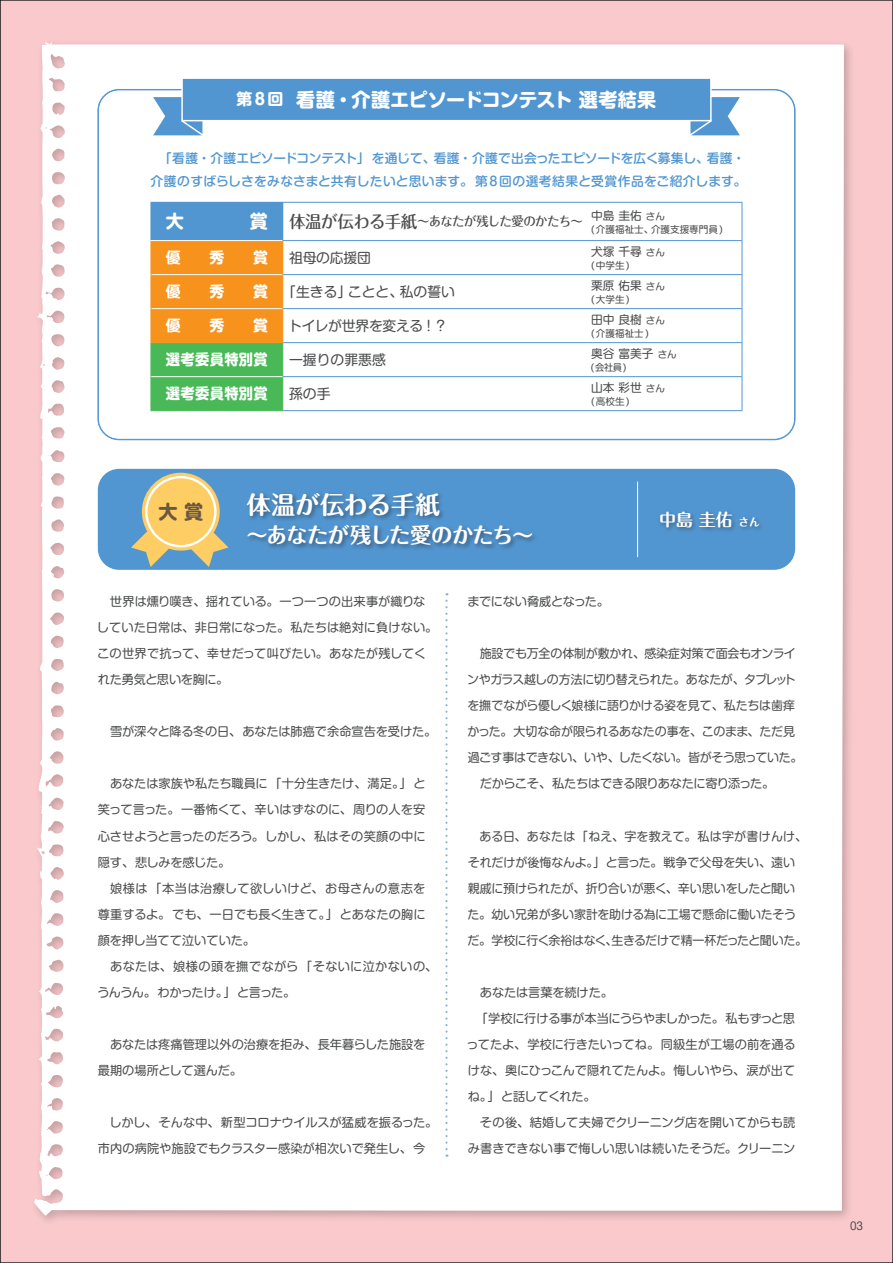
<style>
.page{position:relative;width:893px;height:1263px;background:#f9c9cc}
.page>*{position:absolute;margin:0;border:0;box-sizing:border-box;transform-origin:0 0}
.t1{font:700 24.45px "Maru Fo Pro";letter-spacing:-.01em;color:#fff}
.t2{font:700 21.3px "Maru Fo Pro";letter-spacing:-.025em;color:#fff}
.t3{font:700 19.2px "Shin M Go Pr 6";letter-spacing:-.02em;color:#fff}
.t4{font:700 19.2px "Shin M Go Pr 6";color:#6b5841}
.t5{font:700 18px "Shin M Go Pr 6";color:#fff}
.t6{font:700 16.95px "Maru Fo Pro";color:#fff}
.t7{font:700 14.85px "Shin M Go Pr 6";letter-spacing:.025em;color:#fff;scale:.96 1}
.t8{font:700 14.85px "Shin M Go Pr 6";letter-spacing:.025em;color:#fff}
.t9{font:13.8px "Shin M Go Pr 6";color:#4b4c4d}
.t10{font:13.8px "Shin M Go Pr 6";letter-spacing:-.02em;color:#4b4c4d}
.t11{font:500 12.75px/22.4px "Shin M Go Pr 6";letter-spacing:.005em;color:#5296d1}
.t12{font:500 12.75px "Maru Fo Pro";letter-spacing:-.04em;color:#4b4c4d}
.t13{font:12.15px/26.1px "Shin M Go Pr 6";letter-spacing:-.01em;color:#4b4c4d}
.t14{font:12.15px "Shin M Go Pr 6";letter-spacing:-.04em;color:#4b4c4d}
.t15{font:12.15px/26.1px "Shin M Go Pr 6";letter-spacing:.015em;color:#4b4c4d}
.t16{font:12.15px "Shin M Go Pr 6";letter-spacing:-.035em;color:#4b4c4d}
.t17{font:12.15px "Shin M Go Pr 6";letter-spacing:-.03em;color:#4b4c4d}
.t18{font:11.7px "Shin M Go Pr 6";color:#4b4c4d}
.t19{font:10.65px "Shin M Go Pr 6";color:#4b4c4d}
.t20{font:9.6px "Shin M Go Pr 6";color:#4b4c4d}
.s1{font-size:15.9px}
.s2{font-family:"Shin M Go Pr 6";font-weight:700;font-size:18px;color:#fff}
.s3{font-size:16.95px}
.s4{font-size:9.6px}
.s5{font-weight:700;font-size:14.85px;color:#fff}
.s6{font-size:10.65px}
</style>
<div class="page">
<div style="left:29px;top:37px;width:826px;height:1189px;background:#231f20;opacity:.25"></div>
<div style="left:34px;top:41px;width:810px;height:1175px;background:#fff"></div>
<svg style="left:445px;top:601px;width:3px;height:556px"></svg>
<svg style="left:153px;top:97px;width:587px;height:40px"></svg>
<div style="left:182px;top:78px;width:529px;height:43px;background:#5296d1"></div>
<div style="left:181px;top:77px;width:531px;height:44px;border:1px solid #fff"></div>
<div style="left:151px;top:202px;width:132px;height:39px;background:#5296d1"></div>
<div style="left:151px;top:241px;width:132px;height:34px;background:#f7931d"></div>
<svg style="left:152px;top:275px;width:130px;height:135px"></svg>
<hr style="left:283px;top:202px;width:306px;height:1px;background:#5296d1">
<hr style="left:589px;top:202px;width:153px;height:1px;background:#5296d1">
<hr style="left:742px;top:203px;width:1px;height:37px;background:#5296d1">
<hr style="left:282px;top:240px;width:307px;height:1px;background:#5296d1">
<hr style="left:589px;top:240px;width:153px;height:1px;background:#5296d1">
<hr style="left:742px;top:241px;width:1px;height:33px;background:#5296d1">
<hr style="left:283px;top:274px;width:306px;height:1px;background:#5296d1">
<hr style="left:589px;top:274px;width:153px;height:1px;background:#5296d1">
<hr style="left:742px;top:275px;width:1px;height:33px;background:#5296d1">
<hr style="left:283px;top:308px;width:306px;height:1px;background:#5296d1">
<hr style="left:589px;top:308px;width:153px;height:1px;background:#5296d1">
<hr style="left:742px;top:309px;width:1px;height:33px;background:#5296d1">
<hr style="left:283px;top:342px;width:306px;height:1px;background:#5296d1">
<hr style="left:589px;top:342px;width:153px;height:1px;background:#5296d1">
<hr style="left:742px;top:343px;width:1px;height:33px;background:#5296d1">
<hr style="left:283px;top:376px;width:306px;height:1px;background:#5296d1">
<hr style="left:589px;top:376px;width:153px;height:1px;background:#5296d1">
<hr style="left:742px;top:377px;width:1px;height:33px;background:#5296d1">
<hr style="left:283px;top:410px;width:306px;height:1px;background:#5296d1">
<hr style="left:589px;top:410px;width:153px;height:1px;background:#5296d1">
<hr style="left:151px;top:240px;width:131px;height:1px;background:#fff">
<hr style="left:151px;top:274px;width:131px;height:1px;background:#fff">
<hr style="left:151px;top:308px;width:131px;height:1px;background:#fff">
<hr style="left:151px;top:342px;width:132px;height:1px;background:#f7931d">
<hr style="left:151px;top:241px;width:1px;height:34px;background:#f7931d">
<hr style="left:151px;top:275px;width:1px;height:34px;background:#f7931d">
<hr style="left:282px;top:275px;width:1px;height:34px;background:#f7931d">
<hr style="left:151px;top:309px;width:1px;height:33px;background:#f7931d">
<hr style="left:282px;top:309px;width:1px;height:33px;background:#f7931d">
<hr style="left:151px;top:343px;width:1px;height:34px;background:#49b857">
<hr style="left:282px;top:343px;width:1px;height:34px;background:#49b857">
<hr style="left:151px;top:377px;width:1px;height:33px;background:#49b857">
<hr style="left:282px;top:377px;width:1px;height:33px;background:#49b857">
<hr style="left:151px;top:410px;width:132px;height:1px;background:#49b857">
<hr style="left:151px;top:376px;width:131px;height:1px;background:#fff">
<div style="left:98px;top:469px;width:697px;height:101px;background:#5296d1;border-radius:21px"></div>
<div style="left:657px;top:508px;width:108px;height:25px;background:#231f20;opacity:.5"></div>
<div style="left:244px;top:490px;width:294px;height:61px;background:#231f20;opacity:.5"></div>
<hr style="left:637px;top:482px;width:1px;height:75px;background:#fff">
<svg style="left:131px;top:526px;width:38px;height:41px"></svg>
<svg style="left:192px;top:533px;width:36px;height:34px"></svg>
<div style="left:142px;top:473px;width:78px;height:78px;background:#fecd64;border-radius:50%"></div>
<div style="left:145px;top:476px;width:72px;height:71px;border:2px solid #fff;border-radius:50%"></div>
<svg style="left:0;top:0;width:1px;height:1263px"></svg>
<h3 class="t3" style="left:237px;top:83px;width:421px"><span class="s1">第 8 回</span> 看護・介護エピソードコンテスト 選考結果</h3>
<p class="t11" style="left:151px;top:147px;width:597px">　「看護・介護エピソードコンテスト」を通じて、看護・介護で出会ったエピソードを広く募集し、看護・介護のすばらしさをみなさまと共有したいと思います。第8回の選考結果と受賞作品をご紹介します。</p>
<h3 class="t5" style="left:166px;top:206px;width:20px">大</h3>
<p class="t12" style="left:250px;top:211px;width:335px"><span class="s2">賞</span> <span class="s3">体温が伝わる手紙</span>～あなたが残した愛のかたち～</p>
<p class="t18" style="left:591px;top:206px;width:76px">中島 圭佑<span class="s4">さん</span></p>
<p class="t20" style="left:591px;top:222px;width:133px">(介護福祉士、介護支援専門員)</p>
<p class="t8" style="left:166px;top:245px;width:16px">優</p>
<p class="t8" style="left:209px;top:245px;width:16px">秀</p>
<p class="t8" style="left:253px;top:245px;width:16px">賞</p>
<p class="t9" style="left:289px;top:246px;width:83px">祖母の応援団</p>
<p class="t18" style="left:591px;top:242px;width:76px">犬塚 千尋<span class="s4">さん</span></p>
<p class="t20" style="left:591px;top:258px;width:40px">(中学生)</p>
<p class="t8" style="left:166px;top:279px;width:16px">優</p>
<p class="t8" style="left:209px;top:279px;width:16px">秀</p>
<p class="t9" style="left:253px;top:280px;width:217px"><span class="s5">賞</span> 「生きる」ことと、私の誓い　</p>
<p class="t18" style="left:591px;top:276px;width:76px">栗原 佑果<span class="s4">さん</span></p>
<p class="t20" style="left:591px;top:292px;width:40px">(大学生)</p>
<p class="t8" style="left:166px;top:313px;width:16px">優</p>
<p class="t8" style="left:209px;top:313px;width:16px">秀</p>
<p class="t8" style="left:253px;top:313px;width:16px">賞</p>
<p class="t10" style="left:288px;top:314px;width:161px">トイレが世界を変える！？</p>
<p class="t18" style="left:591px;top:310px;width:76px">田中 良樹<span class="s4">さん</span></p>
<p class="t20" style="left:591px;top:326px;width:59px">(介護福祉士)</p>
<p class="t7" style="left:166px;top:347px;width:108px">選考委員特別賞</p>
<p class="t9" style="left:289px;top:348px;width:98px">一握りの罪悪感</p>
<p class="t18" style="left:591px;top:344px;width:87px">奥谷 富美子<span class="s4">さん</span></p>
<p class="t20" style="left:591px;top:360px;width:37px">(会社員)</p>
<p class="t7" style="left:166px;top:381px;width:108px">選考委員特別賞</p>
<p class="t9" style="left:289px;top:383px;width:43px">孫の手</p>
<p class="t18" style="left:591px;top:378px;width:76px">山本 彩世<span class="s4">さん</span></p>
<p class="t20" style="left:591px;top:394px;width:50px">(高校生)　</p>
<h3 class="t4" style="left:158px;top:495px;width:46px">大 賞</h3>
<h1 class="t1" style="left:247px;top:485px;width:195px">体温が伝わる手紙</h1>
<h2 class="t2" style="left:247px;top:518px;width:288px">～あなたが残した愛のかたち～</h2>
<h3 class="t6" style="left:659px;top:506px;width:102px">中島 圭佑 <span class="s6">さん</span></h3>
<p class="t13" style="left:97px;top:588px;width:342px;text-indent:13px">世界は燻り嘆き、揺れている。一つ一つの出来事が織りなしていた日常は、非日常になった。私たちは絶対に負けない。この世界で抗って、幸せだって叫びたい。あなたが残してくれた勇気と思いを胸に。</p>
<p class="t13" style="left:110px;top:718px;width:328px">雪が深々と降る冬の日、あなたは肺癌で余命宣告を受けた。</p>
<p class="t13" style="left:98px;top:770px;width:329px;text-align:justify;text-indent:12px">あなたは家族や私たち職員に「十分生きたけ、満足。」と笑って言った。一番怖くて、辛いはずなのに、周りの人を安心させようと言ったのだろう。しかし、私はその笑顔の中に隠す、悲しみを感じた。</p>
<p class="t13" style="left:98px;top:874px;width:329px;text-align:justify;text-indent:12px">娘様は「本当は治療して欲しいけど、お母さんの意志を尊重するよ。でも、一日でも長く生きて。」とあなたの胸に顔を押し当てて泣いていた。</p>
<p class="t15" style="left:97px;top:952px;width:342px;text-indent:13px">あなたは、娘様の頭を撫でながら「そないに泣かないの、うんうん。わかったけ。」と言った。</p>
<p class="t13" style="left:98px;top:1031px;width:329px;text-indent:12px">あなたは疼痛管理以外の治療を拒み、長年暮らした施設を最期の場所として選んだ。</p>
<p class="t13" style="left:98px;top:1109px;width:341px;text-indent:12px">しかし、そんな中、新型コロナウイルスが猛威を振るった。市内の病院や施設でもクラスター感染が相次いで発生し、今</p>
<p class="t17" style="left:467px;top:592px;width:143px">までにない脅威となった。</p>
<p class="t13" style="left:480px;top:640px;width:317px">施設でも万全の体制が敷かれ、感染症対策で面会もオンライ</p>
<p class="t16" style="left:467px;top:670px;width:330px">ンやガラス越しの方法に切り替えられた。あなたが、タブレット</p>
<p class="t13" style="left:467px;top:692px;width:329px">を撫でながら優しく娘様に語りかける姿を見て、私たちは歯痒</p>
<p class="t13" style="left:468px;top:718px;width:329px">かった。大切な命が限られるあなたの事を、このまま、ただ見</p>
<p class="t14" style="left:468px;top:748px;width:336px">過ごす事はできない、いや、したくない。皆がそう思っていた。</p>
<p class="t14" style="left:480px;top:774px;width:296px">だからこそ、私たちはできる限りあなたに寄り添った。</p>
<p class="t13" style="left:468px;top:822px;width:341px;text-indent:12px">ある日、あなたは「ねえ、字を教えて。私は字が書けんけ、それだけが後悔なんよ。」と言った。戦争で父母を失い、遠い親戚に預けられたが、折り合いが悪く、辛い思いをしたと聞いた。幼い兄弟が多い家計を助ける為に工場で懸命に働いたそうだ。学校に行く余裕はなく、生きるだけで精一杯だったと聞いた。</p>
<p class="t13" style="left:480px;top:978px;width:135px">あなたは言葉を続けた。</p>
<p class="t13" style="left:476px;top:1005px;width:321px">「学校に行ける事が本当にうらやましかった。私もずっと思</p>
<p class="t13" style="left:467px;top:1031px;width:331px">ってたよ、学校に行きたいってね。同級生が工場の前を通る</p>
<p class="t13" style="left:468px;top:1057px;width:329px">けな、奥にひっこんで隠れてたんよ。悔しいやら、涙が出て</p>
<p class="t16" style="left:468px;top:1086px;width:130px">ね。」と話してくれた。</p>
<p class="t13" style="left:480px;top:1109px;width:317px">その後、結婚して夫婦でクリーニング店を開いてからも読</p>
<p class="t13" style="left:468px;top:1135px;width:329px">み書きできない事で悔しい思いは続いたそうだ。クリーニン</p>
<p class="t19" style="left:850px;top:1217px;width:14px">03</p>
</div>
